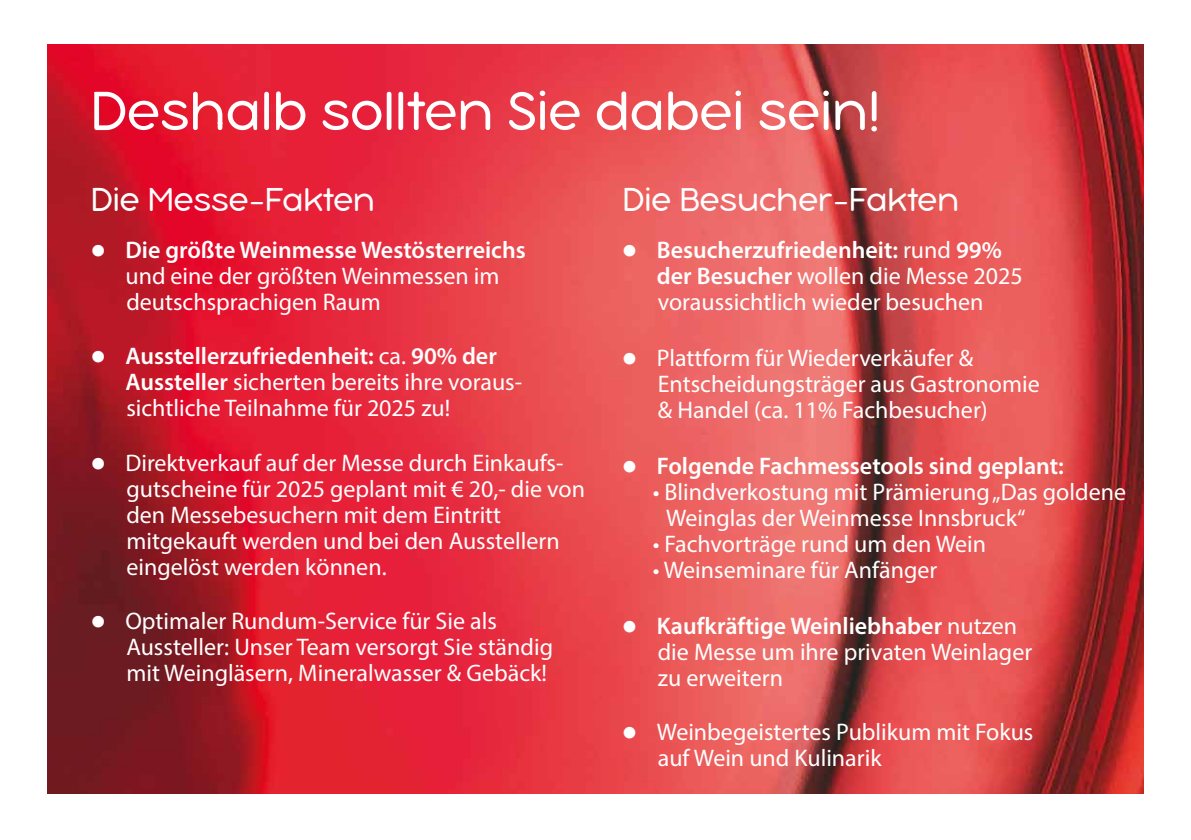
<style>
.page{position:relative;width:1191px;height:840px;background:#fff}
.page>*{position:absolute;margin:0;border:0;box-sizing:border-box;transform-origin:0 0}
.t1{font:300 60px "Bubbleboddy Neue Trial";color:#fff}
.t2{font:300 36px "Bubbleboddy Neue Trial";color:#fff}
.t3{font:24px/26px "Myriad Pro";color:#fff}
.t4{font:600 24px "Myriad Pro";color:#fff}
.s1{font-weight:600}
</style>
<div class="page">
<img style="left:47px;top:45px;width:1096px;height:748px">
<h1 class="t1" style="left:90px;top:79px;width:791px">Deshalb sollten Sie dabei sein!</h1>
<h2 class="t2" style="left:91px;top:180px;width:286px">Die Messe-Fakten</h2>
<h2 class="t2" style="left:622px;top:180px;width:338px">Die Besucher-Fakten</h2>
<p class="t3" style="left:125px;top:237px;width:402px;text-indent:-35px">● <span class="s1">Die größte Weinmesse Westösterreichs </span>und eine der größten Weinmessen im deutschsprachigen Raum</p>
<p class="t3" style="left:125px;top:343px;width:398px;text-indent:-35px">● <span class="s1">Ausstellerzufriedenheit:</span> ca. <span class="s1">90% der<br>Aussteller</span> sicherten bereits ihre voraus&shy;sichtliche Teilnahme für 2025 zu!</p>
<p class="t3" style="left:126px;top:449px;width:460px;text-indent:-36px">● Direktverkauf auf der Messe durch Einkaufs&shy;gutscheine für 2025 geplant mit € 20,- die von den Messebesuchern mit dem Eintritt mitgekauft werden und bei den Ausstellern eingelöst werden können.</p>
<p class="t3" style="left:126px;top:607px;width:428px;text-indent:-36px">● Optimaler Rundum-Service für Sie als<br>Aussteller: Unser Team versorgt Sie ständig mit Weingläsern, Mineralwasser &amp; Gebäck!</p>
<p class="t3" style="left:657px;top:236px;width:367px;text-indent:-35px">● <span class="s1">Besucherzufriedenheit:</span> rund <span class="s1">99% der Besucher</span> wollen die Messe 2025 voraussichtlich wieder besuchen</p>
<p class="t3" style="left:658px;top:344px;width:383px;text-indent:-36px">● Plattform für Wiederverkäufer &amp;<br>Entscheidungsträger aus Gastronomie &amp; Handel (ca. 11% Fachbesucher)</p>
<p class="t4" style="left:622px;top:450px;width:443px">● Folgende Fachmessetools sind geplant:</p>
<p class="t3" style="left:666px;top:478px;width:461px;text-indent:-13px">• Blindverkostung mit Prämierung „Das goldene<br>Weinglas der Weinmesse Innsbruck“</p>
<p class="t3" style="left:652px;top:530px;width:335px">• Fachvorträge rund um den Wein</p>
<p class="t3" style="left:652px;top:556px;width:286px">• Weinseminare für Anfänger</p>
<p class="t3" style="left:658px;top:612px;width:376px;text-indent:-36px">● <span class="s1">Kaufkräftige Weinliebhaber</span> nutzen die Messe um ihre privaten Weinlager zu erweitern</p>
<p class="t3" style="left:658px;top:718px;width:377px;text-indent:-36px">● Weinbegeistertes Publikum mit Fokus auf Wein und Kulinarik</p>
</div>
